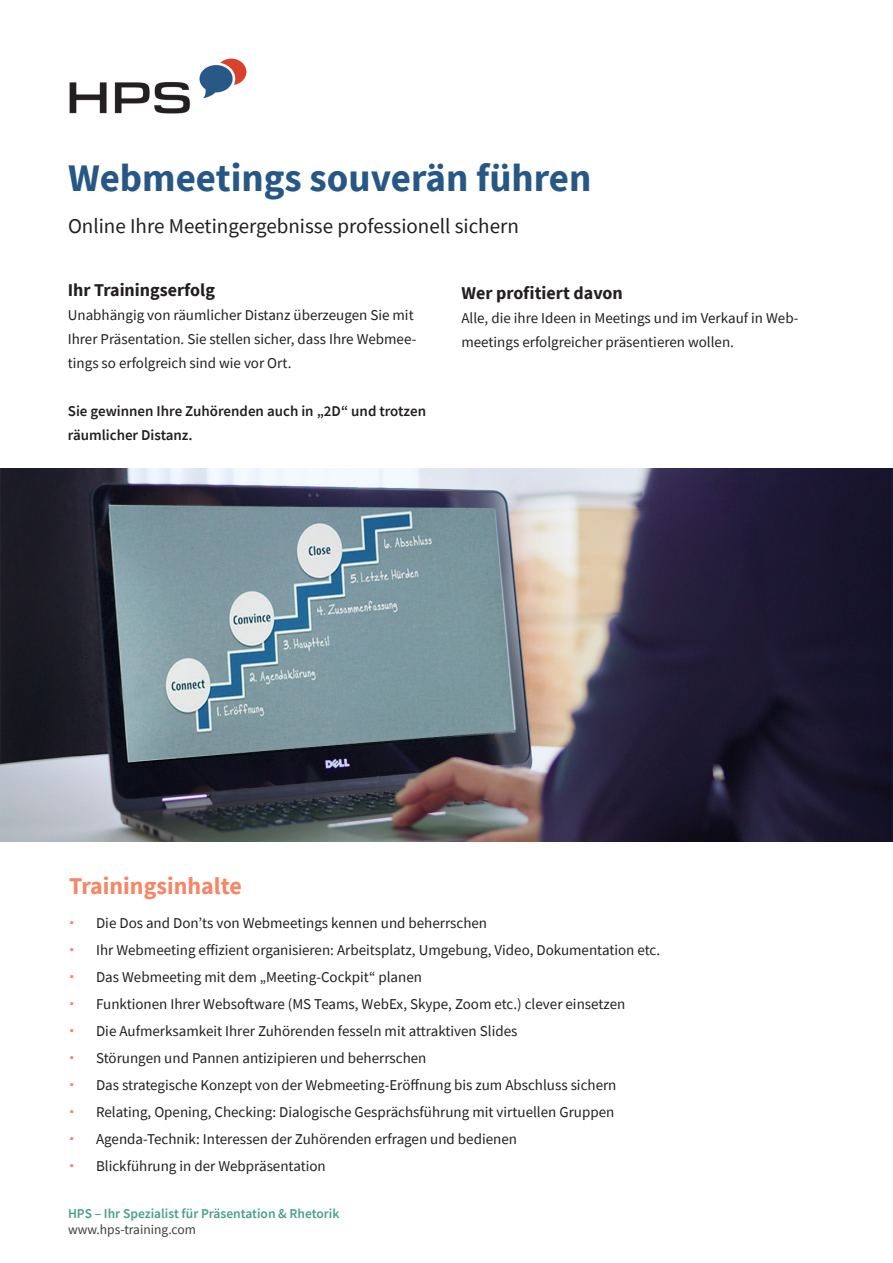
<style>
.page{position:relative;width:893px;height:1263px;background:#fff}
.page>*{position:absolute;margin:0;border:0;box-sizing:border-box;transform-origin:0 0}
.t1{font:700 39px "Source Sans Pro";color:#275885}
.t2{font:700 24px "Source Sans Pro";color:#f58667}
.t3{font:21px "Source Sans Pro";color:#231f20}
.t4{font:700 18px "Source Sans Pro";color:#231f20}
.t5{font:15px/24px "Source Sans Pro";color:#231f20}
.t6{font:600 15px/24px "Source Sans Pro";color:#231f20}
.t7{font:600 13.5px "Source Sans Pro";color:#499f8b}
.t8{font:13.5px "Source Sans Pro";color:#3c3d3d}
</style>
<div class="page">
<img style="left:69px;top:59px;width:177px;height:55px">
<img style="left:1px;top:469px;width:891px;height:373px">
<p class="t1" style="left:68px;top:152px;width:525px">Webmeetings souverän führen</p>
<p class="t3" style="left:68px;top:213px;width:452px">Online Ihre Meetingergebnisse professionell sichern</p>
<p class="t4" style="left:68px;top:278px;width:149px">Ihr Trainingserfolg</p>
<p class="t5" style="left:68px;top:303px;width:350px">Unabhängig von räumlicher Distanz überzeugen Sie mit<br>Ihrer Präsentation. Sie stellen sicher, dass Ihre Webmee&shy;tings so erfolgreich sind wie vor Ort.</p>
<p class="t6" style="left:68px;top:399px;width:360px">Sie gewinnen Ihre Zuhörenden auch in „2D“ und trotzen räumlicher Distanz.</p>
<p class="t4" style="left:461px;top:280px;width:163px">Wer profitiert davon</p>
<p class="t5" style="left:461px;top:305px;width:338px">Alle, die ihre Ideen in Meetings und im Verkauf in Web&shy;meetings erfolgreicher präsentieren wollen.</p>
<p class="t2" style="left:69px;top:869px;width:174px">Trainingsinhalte</p>
<p class="t5" style="left:96px;top:911px;width:393px">Die Dos and Don’ts von Webmeetings kennen und beherrschen</p>
<p class="t5" style="left:96px;top:938px;width:566px">Ihr Webmeeting effizient organisieren: Arbeitsplatz, Umgebung, Video, Dokumentation etc.</p>
<p class="t5" style="left:96px;top:965px;width:327px">Das Webmeeting mit dem „Meeting-Cockpit“ planen</p>
<p class="t5" style="left:96px;top:992px;width:531px">Funktionen Ihrer Websoftware (MS Teams, WebEx, Skype, Zoom etc.) clever einsetzen</p>
<p class="t5" style="left:96px;top:1019px;width:423px">Die Aufmerksamkeit Ihrer Zuhörenden fesseln mit attraktiven Slides</p>
<p class="t5" style="left:96px;top:1046px;width:332px">Störungen und Pannen antizipieren und beherrschen</p>
<p class="t5" style="left:96px;top:1073px;width:522px">Das strategische Konzept von der Webmeeting-Eröffnung bis zum Abschluss sichern</p>
<p class="t5" style="left:96px;top:1100px;width:520px">Relating, Opening, Checking: Dialogische Gesprächsführung mit virtuellen Gruppen</p>
<p class="t5" style="left:96px;top:1127px;width:422px">Agenda-Technik: Interessen der Zuhörenden erfragen und bedienen</p>
<p class="t5" style="left:96px;top:1154px;width:231px">Blickführung in der Webpräsentation</p>
<p class="t7" style="left:68px;top:1204px;width:273px">HPS – Ihr Spezialist für Präsentation &amp; Rhetorik</p>
<p class="t8" style="left:68px;top:1221px;width:129px">www.hps-training.com</p>
</div>
